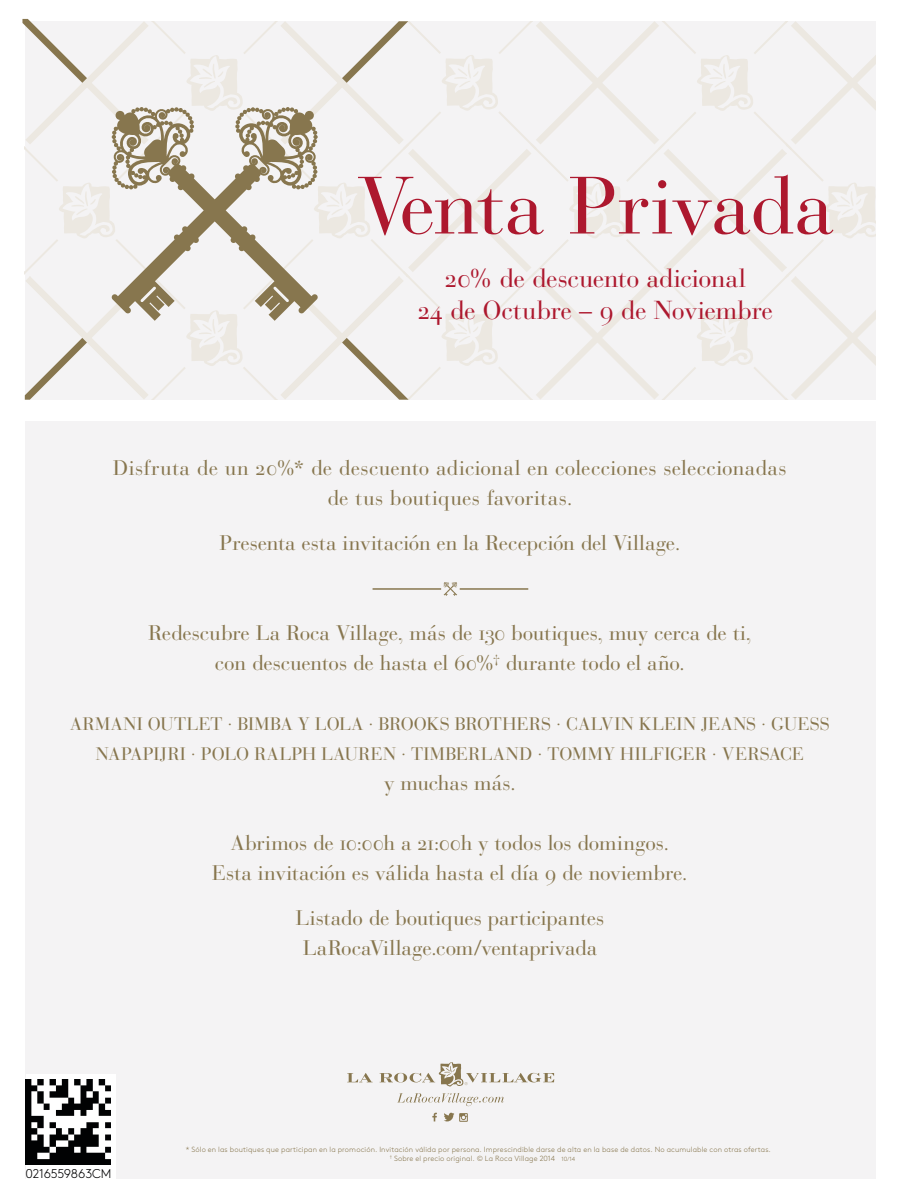
<style>
.page{position:relative;width:900px;height:1200px;background:#fff}
.page>*{position:absolute;margin:0;border:0;box-sizing:border-box;transform-origin:0 0}
.t1{font:80.55px "Bauer Bodoni Std";letter-spacing:-.015em;color:#ad182e}
.t2{font:25.8px/32.2px "Bauer Bodoni Std";letter-spacing:-.01em;color:#ad182e;text-align:center}
.t3{font:21px/30px "Bauer Bodoni Std";color:#87764e;text-align:center}
.t4{font:18px/30px "Bauer Bodoni Std";letter-spacing:.015em;color:#87764e;text-align:center}
.t5{font:300 12.75px "Brown Std";letter-spacing:-.015em;color:#020203}
.t6{font:300 7.5px/9px "Brown Std";letter-spacing:.02em;color:#87764e}
.s1{font-size:6px}
</style>
<div class="page">
<div style="left:26px;top:421px;width:850px;height:758px;background:#f4f3f4"></div>
<svg style="left:25px;top:21px;width:850px;height:379px;fill:#f4f3f4"></svg>
<svg style="left:111px;top:107px;width:207px;height:214px;fill:#f4f3f4"></svg>
<svg style="left:342px;top:21px;width:66px;height:62px"></svg>
<svg style="left:342px;top:338px;width:67px;height:62px"></svg>
<svg style="left:22px;top:19px;width:65px;height:64px"></svg>
<svg style="left:25px;top:338px;width:62px;height:62px"></svg>
<svg style="left:347px;top:1073px;width:26px;height:9px"></svg>
<svg style="left:380px;top:1062px;width:174px;height:25px"></svg>
<svg style="left:432px;top:1113px;width:5px;height:8px"></svg>
<svg style="left:444px;top:1113px;width:24px;height:9px"></svg>
<svg style="left:397px;top:1093px;width:107px;height:13px"></svg>
<svg style="left:444px;top:582px;width:13px;height:14px"></svg>
<hr style="left:373px;top:588px;width:68px;height:2px;background:#87764e">
<hr style="left:460px;top:588px;width:68px;height:2px;background:#87764e">
<div style="left:26px;top:1075px;width:90px;height:104px;background:#fff"></div>
<img style="left:26px;top:1079px;width:85px;height:85px">
<h1 class="t1" style="left:357px;top:158px;width:479px">Venta Privada</h1>
<p class="t2" style="left:418px;top:262px;width:357px">20% de descuento adicional<br>24 de Octubre – 9 de Noviembre</p>
<p class="t3" style="left:113px;top:453px;width:675px">Disfruta de un 20%* de descuento adicional en colecciones seleccionadas de tus boutiques favoritas.</p>
<p class="t3" style="left:219px;top:528px;width:463px">Presenta esta invitación en la Recepción del Village.</p>
<p class="t3" style="left:148px;top:618px;width:605px">Redescubre La Roca Village, más de 130 boutiques, muy cerca de ti, con descuentos de hasta el 60%<sup>†</sup> durante todo el año.</p>
<p class="t4" style="left:70px;top:709px;width:761px">ARMANI OUTLET · BIMBA Y LOLA · BROOKS BROTHERS · CALVIN KLEIN JEANS · GUESS<br>NAPAPIJRI · POLO RALPH LAUREN · TIMBERLAND · TOMMY HILFIGER · VERSACE</p>
<p class="t3" style="left:384px;top:768px;width:133px">y muchas más.</p>
<p class="t3" style="left:212px;top:828px;width:477px">Abrimos de 10:00h a 21:00h y todos los domingos.<br>Esta invitación es válida hasta el día 9 de noviembre.</p>
<p class="t3" style="left:296px;top:903px;width:310px">Listado de boutiques participantes<br>LaRocaVillage.com/ventaprivada</p>
<p class="t5" style="left:26px;top:1166px;width:88px">0216559863CM</p>
<p class="t6" style="left:390px;top:1145px;width:383px;text-indent:-204px">* Sólo en las boutiques que participan en la promoción. Invitación válida por persona. Imprescindible darse de alta en la base de datos. No acumulable con otras ofertas. <sup>†</sup> Sobre el precio original. © La Roca Village 2014 <span class="s1">10/14</span></p>
</div>
